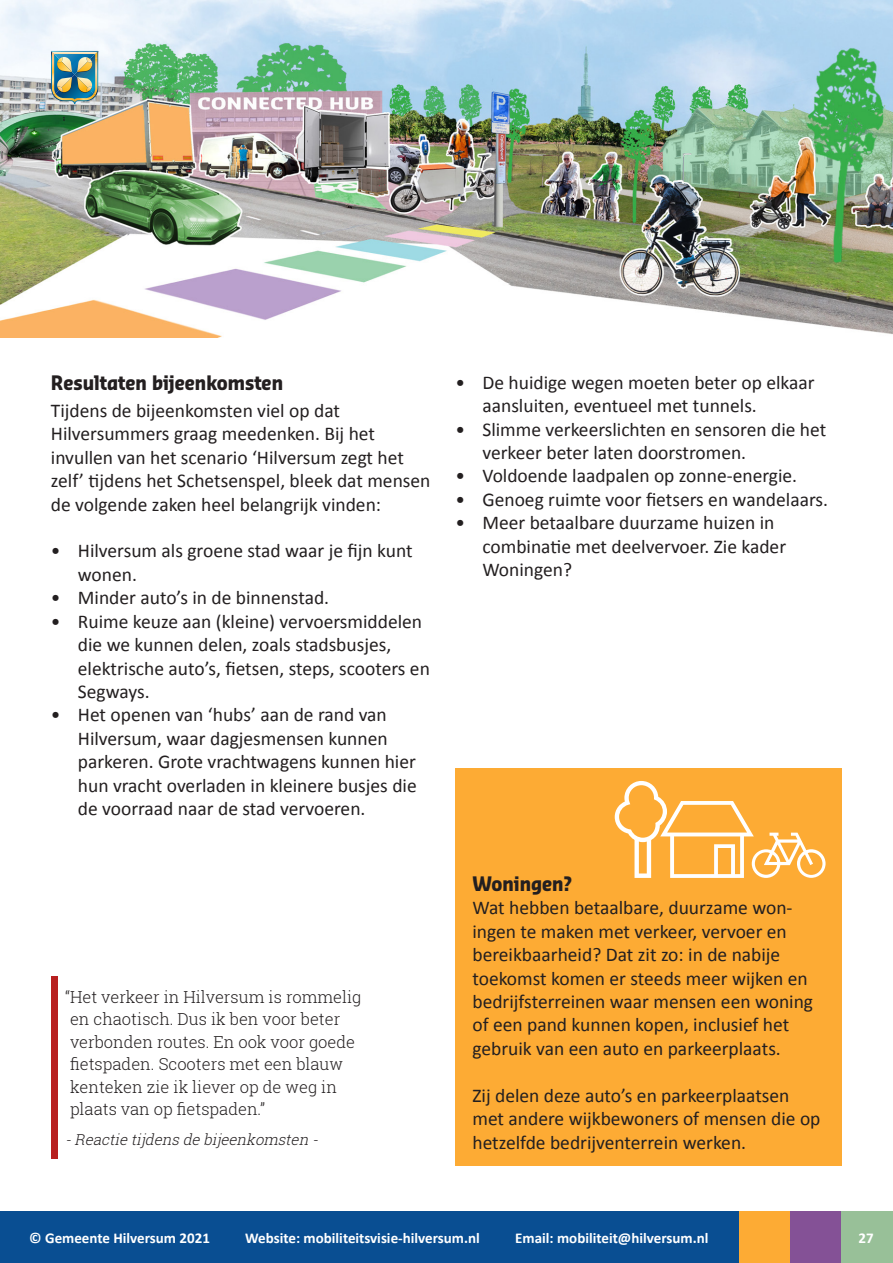
<style>
.page{position:relative;width:893px;height:1263px;background:#fff}
.page>*{position:absolute;margin:0;border:0;box-sizing:border-box;transform-origin:0 0}
.t1{font:19.5px/23.4px "Calibri";color:#231f20}
.t2{font:700 19.5px "Sansa Con Pro";color:#231f20}
.quote{font:300 16.5px/22.5px "Roboto Slab";color:#231f20}
.t3{font:700 15px "Calibri";color:#fff}
.afzender_quote{font:italic 300 15px "Roboto Slab";color:#231f20}
</style>
<div class="page">
<img style="left:0;top:0;width:893px;height:338px">
<div style="left:455px;top:768px;width:387px;height:397px;background:#fdab34"></div>
<svg style="left:615px;top:781px;width:210px;height:97px"></svg>
<div style="left:51px;top:976px;width:6px;height:183px;background:#b8201f"></div>
<img style="left:51px;top:51px;width:47px;height:53px">
<div style="left:0;top:1212px;width:893px;height:51px;background:#094e92"></div>
<div style="left:740px;top:1212px;width:51px;height:51px;background:#fdab34"></div>
<div style="left:791px;top:1212px;width:51px;height:51px;background:#845196"></div>
<div style="left:842px;top:1212px;width:51px;height:51px;background:#98c098"></div>
<p class="t2" style="left:51px;top:370px;width:234px">Resultaten bijeenkomsten</p>
<p class="t1" style="left:51px;top:398px;width:381px">Tijdens de bijeenkomsten viel op dat Hilversummers graag meedenken. Bij het invullen van het scenario ‘Hilversum zegt het zelf’ tijdens het Schetsenspel, bleek dat mensen de volgende zaken heel belangrijk vinden:</p>
<p class="t1" style="left:78px;top:538px;width:336px;text-indent:-27px">• Hilversum als groene stad waar je fijn kunt wonen.</p>
<p class="t1" style="left:51px;top:585px;width:280px">• Minder auto’s in de binnenstad.</p>
<p class="t1" style="left:78px;top:609px;width:353px;text-indent:-27px">• Ruime keuze aan (kleine) vervoersmiddelen die we kunnen delen, zoals stadsbusjes, elektrische auto’s, fietsen, steps, scooters en Segways.</p>
<p class="t1" style="left:78px;top:702px;width:340px;text-indent:-27px">• Het openen van ‘hubs’ aan de rand van Hilversum, waar dagjesmensen kunnen parkeren. Grote vrachtwagens kunnen hier hun vracht overladen in kleinere busjes die de voorraad naar de stad vervoeren.</p>
<p class="quote" style="left:65px;top:985px;width:298px">“Het verkeer in Hilversum is rommelig en chaotisch. Dus ik ben voor beter verbonden routes. En ook voor goede fietspaden. Scooters met een blauw kenteken zie ik liever op de weg in plaats van op fietspaden.”</p>
<p class="afzender_quote" style="left:65px;top:1129px;width:258px">-Reactie tijdensde bijeenkomsten -</p>
<p class="t1" style="left:482px;top:370px;width:334px;text-indent:-27px">• De huidige wegen moeten beter op elkaar aansluiten, eventueel met tunnels.</p>
<p class="t1" style="left:482px;top:417px;width:345px;text-indent:-27px">• Slimme verkeerslichten en sensoren die het verkeer beter laten doorstromen.</p>
<p class="t1" style="left:455px;top:463px;width:343px">• Voldoende laadpalen op zonne-energie.</p>
<p class="t1" style="left:455px;top:487px;width:374px">• Genoeg ruimte voor fietsers en wandelaars.</p>
<p class="t1" style="left:482px;top:510px;width:305px;text-indent:-27px">• Meer betaalbare duurzame huizen in combinatie met deelvervoer. Zie kader<br>Woningen?</p>
<p class="t2" style="left:472px;top:871px;width:101px">Woningen?</p>
<p class="t1" style="left:472px;top:895px;width:342px">Wat hebben betaalbare, duurzame won&shy;ingen te maken met verkeer, vervoer en bereikbaarheid? Dat zit zo: in de nabije toekomst komen er steeds meer wijken en bedrijfsterreinen waar mensen een woning of een pand kunnen kopen, inclusief het gebruik van een auto en parkeerplaats.</p>
<p class="t1" style="left:472px;top:1082px;width:350px">Zij delen deze auto’s en parkeerplaatsen met andere wijkbewoners of mensen die op hetzelfde bedrijventerrein werken.</p>
<p class="t3" style="left:29px;top:1229px;width:182px">© Gemeente Hilversum 2021</p>
<p class="t3" style="left:245px;top:1229px;width:236px">Website: mobiliteitsvisie-hilversum.nl</p>
<p class="t3" style="left:515px;top:1229px;width:195px">Email: mobiliteit@hilversum.nl</p>
<p class="t3" style="left:858px;top:1229px;width:17px">27</p>
</div>
